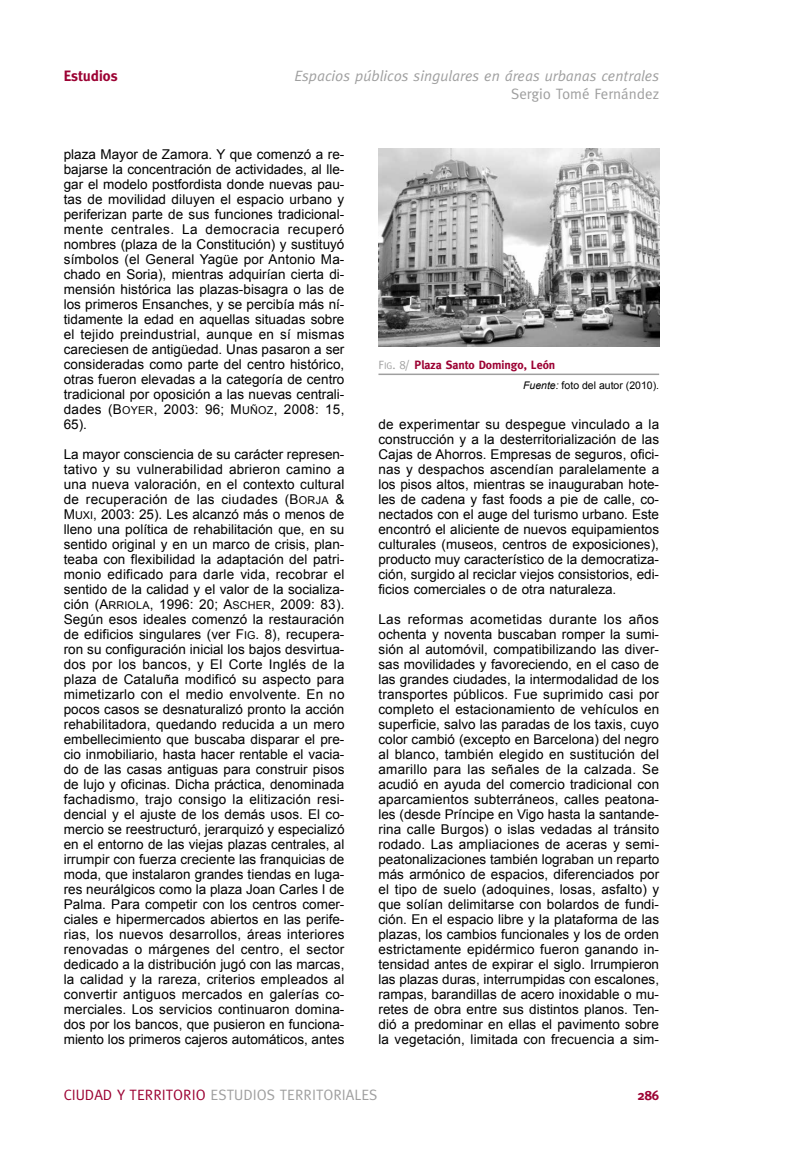
<style>
.page{position:relative;width:808px;height:1149px;background:#fff}
.page>*{position:absolute;margin:0;border:0;box-sizing:border-box;transform-origin:0 0}
.t1{font:15px "Meta";color:#9f9f9f}
.t2{font:italic 15px "Meta";color:#9f9f9f}
.t3{font:700 15px "Meta";color:#9c0233}
.t4{font:13.5px/15px "Arial";color:#000;text-align:justify}
.t5{font:13.5px/15px "Arial MT SC800";letter-spacing:.01em;color:#000}
.t6{font:700 13.5px "Meta";color:#9c0233}
.t7{font:700 12px "Meta";color:#9c0233}
.t8{font:10.5px "Arial";color:#000}
.s1{font-family:"Arial"}
.s2{font-size:10.8px}
.s3{font-family:"Arial MT SC800"}
.s4{font-family:"Arial MT SC800";font-size:10.8px}
.s5{font-family:"Meta Caps SC800";font-weight:400;color:#9f9f9f}
.s6{font-family:"Meta Caps SC800";font-weight:400;font-size:9.6px;color:#9f9f9f}
.s7{font-style:italic}
.s8{color:#9c0233}
</style>
<div class="page">
<hr style="left:378px;top:373px;width:281px;height:2px;background:#9f9f9f">
<img style="left:378px;top:149px;width:281px;height:198px">
<p class="t3" style="left:64px;top:67px;width:55px">Estudios</p>
<p class="t2" style="left:294px;top:67px;width:366px">Espacios públicos singulares en áreas urbanas centrales</p>
<p class="t1" style="left:511px;top:85px;width:149px">Sergio Tomé Fernández</p>
<p class="t4" style="left:64px;top:146px;width:282px">plaza Mayor de Zamora. Y que comenzó a re&shy;bajarse la concentración de actividades, al lle&shy;gar el modelo postfordista donde nuevas pau&shy;tas de movilidad diluyen el espacio urbano y periferizan parte de sus funciones tradicional&shy;mente centrales. La democracia recuperó nombres (plaza de la Constitución) y sustituyó símbolos (el General Yagüe por Antonio Ma&shy;chado en Soria), mientras adquirían cierta di&shy;mensión histórica las plazas-bisagra o las de los primeros Ensanches, y se percibía más ní&shy;tidamente la edad en aquellas situadas sobre el tejido preindustrial, aunque en sí mismas careciesen de antigüedad. Unas pasaron a ser consideradas como parte del centro histórico, otras fueron elevadas a la categoría de centro tradicional por oposición a las nuevas centrali-</p>
<p class="t5" style="left:64px;top:401px;width:282px"><span class="s1">dades (</span>B<span class="s2">OYER</span>, 2003: 96; M<span class="s2">UÑOZ</span>, 2008: 15,<br>65<span class="s1">).</span></p>
<p class="t4" style="left:64px;top:446px;width:282px">La mayor consciencia de su carácter represen&shy;tativo y su vulnerabilidad abrieron camino a una nueva valoración, en el contexto cultural de recuperación de las ciudades (<span class="s3">B</span><span class="s4">ORJA</span> <span class="s3">&amp; M</span><span class="s4">UXI</span><span class="s3">, 2003: 25</span>). Les alcanzó más o menos de lleno una política de rehabilitación que, en su sentido original y en un marco de crisis, plan&shy;teaba con flexibilidad la adaptación del patri&shy;monio edificado para darle vida, recobrar el sentido de la calidad y el valor de la socializa-</p>
<p class="t5" style="left:64px;top:596px;width:282px"><span class="s1">ción (</span>A<span class="s2">RRIOLA</span>, 1996: 20; A<span class="s2">SCHER</span>, 2009: 83<span class="s1">).</span></p>
<p class="t4" style="left:64px;top:611px;width:282px">Según esos ideales comenzó la restauración de edificios singulares (ver <span class="s3">F</span><span class="s4">IG</span>. 8), recupera&shy;ron su configuración inicial los bajos desvirtua&shy;dos por los bancos, y El Corte Inglés de la plaza de Cataluña modificó su aspecto para mimetizarlo con el medio envolvente. En no pocos casos se desnaturalizó pronto la acción rehabilitadora, quedando reducida a un mero embellecimiento que buscaba disparar el pre&shy;cio inmobiliario, hasta hacer rentable el vacia&shy;do de las casas antiguas para construir pisos de lujo y oficinas. Dicha práctica, denominada fachadismo, trajo consigo la elitización resi&shy;dencial y el ajuste de los demás usos. El co&shy;mercio se reestructuró, jerarquizó y especializó en el entorno de las viejas plazas centrales, al irrumpir con fuerza creciente las franquicias de moda, que instalaron grandes tiendas en luga&shy;res neurálgicos como la plaza Joan Carles I de Palma. Para competir con los centros comer&shy;ciales e hipermercados abiertos en las perife&shy;rias, los nuevos desarrollos, áreas interiores renovadas o márgenes del centro, el sector dedicado a la distribución jugó con las marcas, la calidad y la rareza, criterios empleados al convertir antiguos mercados en galerías co&shy;merciales. Los servicios continuaron domina&shy;dos por los bancos, que pusieron en funciona&shy;miento los primeros cajeros automáticos, antes</p>
<p class="t7" style="left:378px;top:358px;width:178px"><span class="s5">F</span><span class="s6">ig</span><span class="s5">. 8/</span> Plaza Santo Domingo, León</p>
<p class="t8" style="left:523px;top:379px;width:137px"><span class="s7">Fuente:</span> foto del autor <span class="s3">(2010)</span>.</p>
<p class="t4" style="left:378px;top:416px;width:282px">de experimentar su despegue vinculado a la construcción y a la desterritorialización de las Cajas de Ahorros. Empresas de seguros, ofici&shy;nas y despachos ascendían paralelamente a los pisos altos, mientras se inauguraban hote&shy;les de cadena y fast foods a pie de calle, co&shy;nectados con el auge del turismo urbano. Este encontró el aliciente de nuevos equipamientos culturales (museos, centros de exposiciones), producto muy característico de la democratiza&shy;ción, surgido al reciclar viejos consistorios, edi&shy;ficios comerciales o de otra naturaleza.</p>
<p class="t4" style="left:378px;top:611px;width:282px">Las reformas acometidas durante los años ochenta y noventa buscaban romper la sumi&shy;sión al automóvil, compatibilizando las diver&shy;sas movilidades y favoreciendo, en el caso de las grandes ciudades, la intermodalidad de los transportes públicos. Fue suprimido casi por completo el estacionamiento de vehículos en superficie, salvo las paradas de los taxis, cuyo color cambió (excepto en Barcelona) del negro al blanco, también elegido en sustitución del amarillo para las señales de la calzada. Se acudió en ayuda del comercio tradicional con aparcamientos subterráneos, calles peatona&shy;les (desde Príncipe en Vigo hasta la santande&shy;rina calle Burgos) o islas vedadas al tránsito rodado. Las ampliaciones de aceras y semi&shy;peatonalizaciones también lograban un reparto más armónico de espacios, diferenciados por el tipo de suelo (adoquines, losas, asfalto) y que solían delimitarse con bolardos de fundi&shy;ción. En el espacio libre y la plataforma de las plazas, los cambios funcionales y los de orden estrictamente epidérmico fueron ganando in&shy;tensidad antes de expirar el siglo. Irrumpieron las plazas duras, interrumpidas con escalones, rampas, barandillas de acero inoxidable o mu&shy;retes de obra entre sus distintos planos. Ten&shy;dió a predominar en ellas el pavimento sobre la vegetación, limitada con frecuencia a sim-</p>
<p class="t1" style="left:64px;top:1085px;width:315px"><span class="s8">CIUDAD Y TERRITORIO</span> ESTUDIOS TERRITORIALES</p>
<p class="t6" style="left:637px;top:1086px;width:23px">286</p>
</div>
